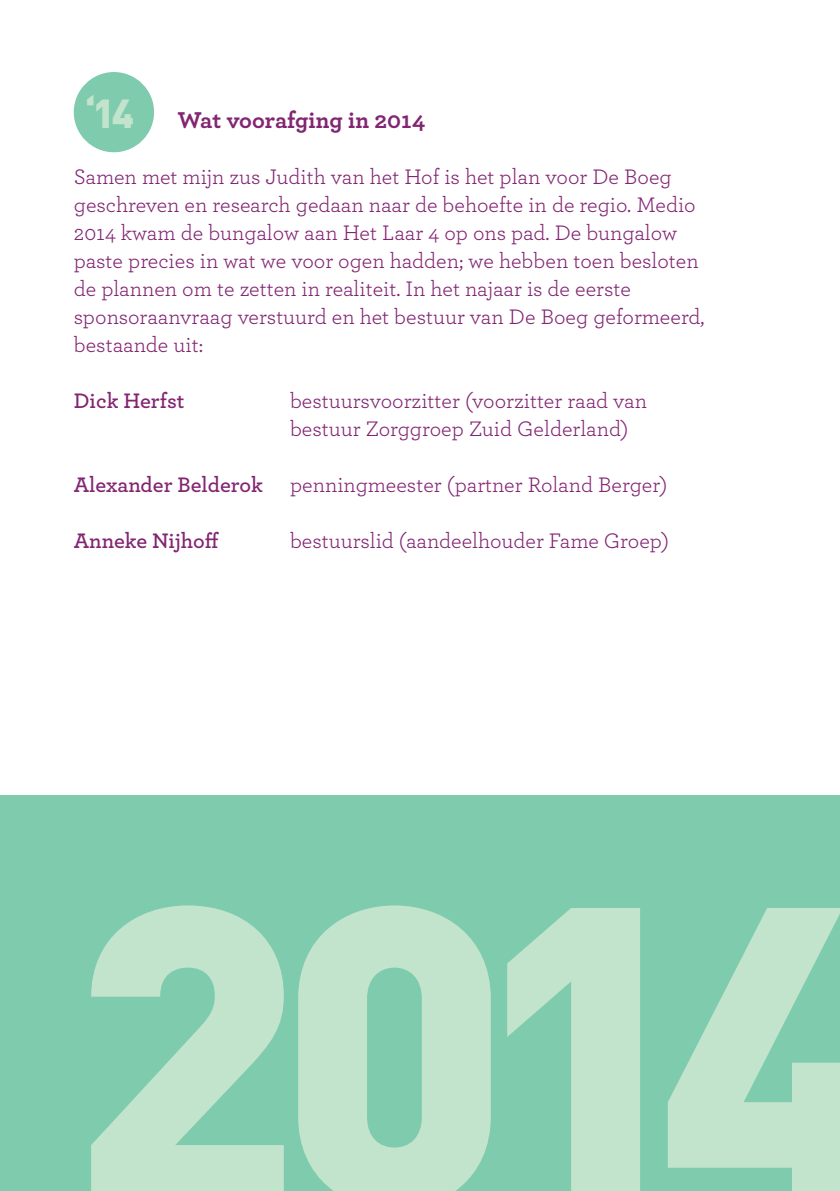
<style>
.page{position:relative;width:840px;height:1191px;background:#fff}
.page>*{position:absolute;margin:0;border:0;box-sizing:border-box;transform-origin:0 0}
.t1{font:900 420.2px "DIN Pro";color:#c2e3cc}
.t2{font:700 24px "Archer Pro";color:#822572}
.t3{font:22px/28px "Archer Pro";color:#822572}
.t4{font:600 22px "Archer Pro";color:#822572}
.s1{font-family:"DIN Pro";font-weight:900;font-size:40px;color:#c2e3cc}
.s2{font-weight:600}
</style>
<div class="page">
<div style="left:0;top:795px;width:839px;height:396px;background:#7fcbae"></div>
<div style="left:74px;top:72px;width:80px;height:80px;background:#7fcbae;border-radius:50%"></div>
<p class="t2" style="left:85px;top:101px;width:342px"><span class="s1">‘14</span> Wat voorafging in 2014</p>
<p class="t3" style="left:74px;top:162px;width:632px">Samen met mijn zus Judith van het Hof is het plan voor De Boeg geschreven en research gedaan naar de behoefte in de regio. Medio 2014 kwam de bungalow aan Het Laar 4 op ons pad. De bungalow paste precies in wat we voor ogen hadden; we hebben toen besloten de plannen om te zetten in realiteit. In het najaar is de eerste sponsoraanvraag verstuurd en het bestuur van De Boeg geformeerd, bestaande uit:</p>
<p class="t4" style="left:74px;top:384px;width:112px">Dick Herfst</p>
<p class="t3" style="left:290px;top:386px;width:358px">bestuursvoorzitter (voorzitter raad van bestuur Zorggroep Zuid Gelderland)</p>
<p class="t3" style="left:74px;top:470px;width:595px"><span class="s2">Alexander Belderok</span> penningmeester (partner Roland Berger)</p>
<p class="t4" style="left:74px;top:524px;width:147px">Anneke Nijhoff</p>
<p class="t3" style="left:290px;top:526px;width:380px">bestuurslid (aandeelhouder Fame Groep)</p>
<h1 class="t1" style="left:69px;top:769px;width:823px">2014</h1>
</div>
